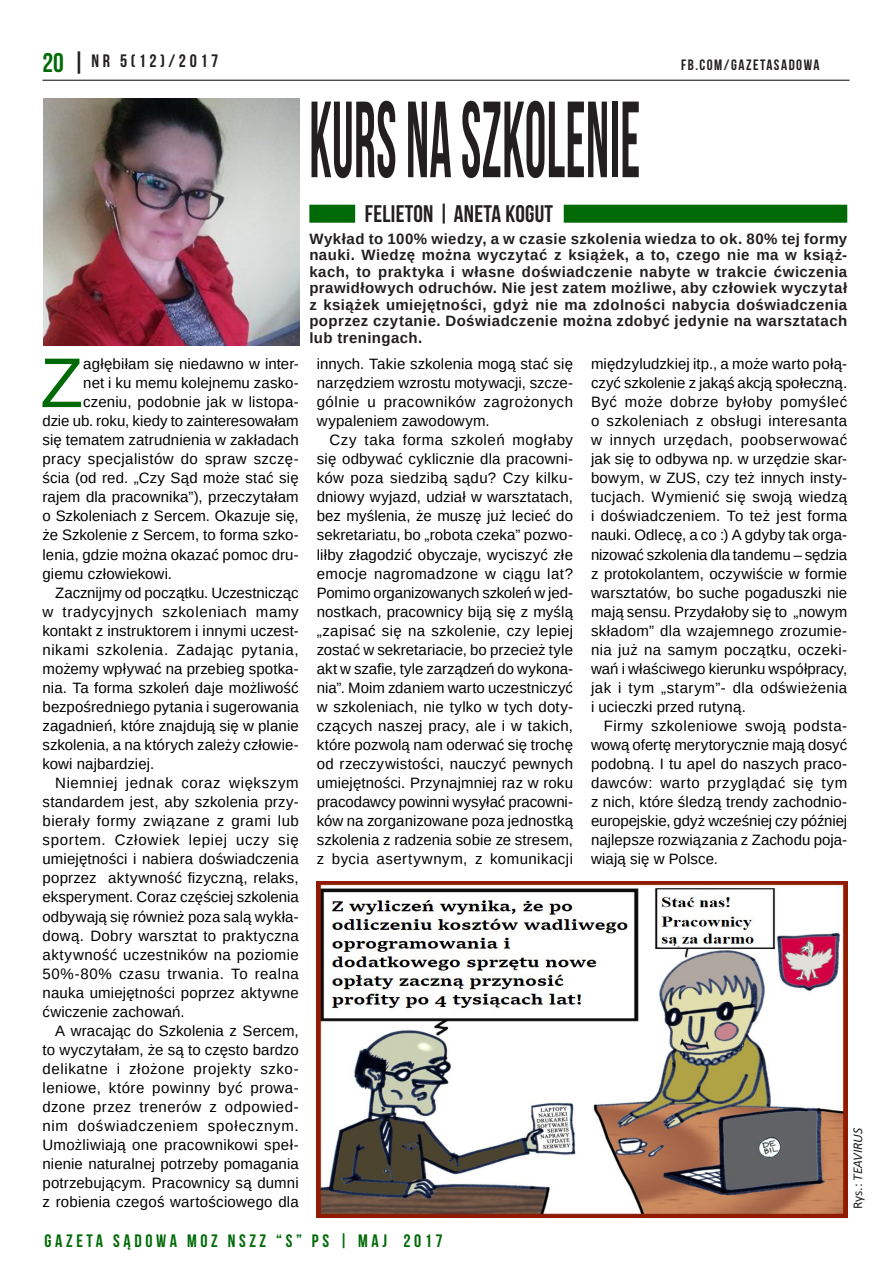
<style>
.page{position:relative;width:893px;height:1263px;background:#fff}
.page>*{position:absolute;margin:0;border:0;box-sizing:border-box;transform-origin:0 0}
.t1{font:700 108px "Bebas Neue";letter-spacing:.01em;color:#231f20;scale:.5 1}
.t2{font:70.35px "Arimo";color:#006a07}
.t3{font:700 24px "Bebas Neue";color:#231f20}
.t4{font:700 18px "Bebas Neue";letter-spacing:.2em;color:#006a07}
.t5{font:700 18px "Bebas Neue";letter-spacing:.2em;color:#231f20}
.t6{font:15px/19px "Arimo";letter-spacing:.01em;color:#000;text-align:justify}
.t7{font:700 15px/16.5px "Arimo";letter-spacing:.025em;color:#231f20;text-align:justify}
.t8{font:15px "Arimo";letter-spacing:.035em;color:#000}
.t9{font:15px "Arimo";letter-spacing:.03em;color:#000}
.t10{font:15px "Arimo";letter-spacing:.045em;color:#000}
.t11{font:15px "Arimo";letter-spacing:.05em;color:#000}
.t12{font:15px "Arimo";letter-spacing:.04em;color:#000}
.t13{font:700 15px "Bebas Neue";letter-spacing:.1em;color:#231f20}
.t14{font:italic 13.5px "Calibri";color:#231f20}
.s1{font-size:27px;color:#006a07}
.s2{font-size:27px}
.s3{font-style:normal}
</style>
<div class="page">
<hr style="left:43px;top:80px;width:806px;height:1px;background:#231f20">
<div style="left:309px;top:205px;width:46px;height:18px;background:#006a07"></div>
<div style="left:564px;top:205px;width:283px;height:18px;background:#006a07"></div>
<img style="left:44px;top:99px;width:255px;height:246px">
<img style="left:317px;top:881px;width:530px;height:336px">
<p class="t5" style="left:43px;top:51px;width:177px"><span class="s1">20</span> <span class="s2">|</span> NR 5(12)/2017</p>
<p class="t13" style="left:681px;top:57px;width:140px">FB.COM/GAZETASADOWA</p>
<h2 class="t2" style="left:40px;top:338px;width:45px">Z</h2>
<p class="t6" style="left:83px;top:354px;width:217px">agłębiłam się niedawno w inter-</p>
<p class="t6" style="left:83px;top:373px;width:217px">net i ku memu kolejnemu zasko-</p>
<p class="t6" style="left:83px;top:392px;width:217px">czeniu, podobnie jak w listopa-</p>
<p class="t6" style="left:43px;top:411px;width:258px">dzie ub. roku, kiedy to zainteresowałam</p>
<p class="t6" style="left:43px;top:431px;width:258px">się tematem zatrudnienia w zakładach</p>
<p class="t9" style="left:43px;top:449px;width:258px">pracy specjalistów do spraw szczę-</p>
<p class="t6" style="left:43px;top:469px;width:258px">ścia (od red. „Czy Sąd może stać się</p>
<p class="t6" style="left:43px;top:488px;width:258px">rajem dla pracownika”), przeczytałam</p>
<p class="t6" style="left:43px;top:507px;width:258px">o Szkoleniach z Sercem. Okazuje się,</p>
<p class="t6" style="left:43px;top:526px;width:258px">że Szkolenie z Sercem, to forma szko-</p>
<p class="t6" style="left:43px;top:545px;width:258px">lenia, gdzie można okazać pomoc dru-</p>
<p class="t6" style="left:43px;top:564px;width:131px">giemu człowiekowi.</p>
<p class="t6" style="left:55px;top:583px;width:245px">Zacznijmy od początku. Uczestnicząc</p>
<p class="t10" style="left:43px;top:602px;width:258px">w tradycyjnych szkoleniach mamy</p>
<p class="t6" style="left:43px;top:621px;width:258px">kontakt z instruktorem i innymi uczest-</p>
<p class="t8" style="left:43px;top:640px;width:258px">nikami szkolenia. Zadając pytania,</p>
<p class="t6" style="left:43px;top:659px;width:258px">możemy wpływać na przebieg spotka-</p>
<p class="t6" style="left:43px;top:678px;width:258px">nia. Ta forma szkoleń daje możliwość</p>
<p class="t6" style="left:43px;top:697px;width:258px">bezpośredniego pytania i sugerowania</p>
<p class="t6" style="left:43px;top:716px;width:258px">zagadnień, które znajdują się w planie</p>
<p class="t6" style="left:43px;top:735px;width:258px">szkolenia, a na których zależy człowie-</p>
<p class="t6" style="left:43px;top:754px;width:113px">kowi najbardziej.</p>
<p class="t12" style="left:55px;top:773px;width:245px">Niemniej jednak coraz większym</p>
<p class="t6" style="left:43px;top:792px;width:258px">standardem jest, aby szkolenia przy-</p>
<p class="t9" style="left:43px;top:811px;width:258px">bierały formy związane z grami lub</p>
<p class="t10" style="left:43px;top:830px;width:258px">sportem. Człowiek lepiej uczy się</p>
<p class="t6" style="left:43px;top:850px;width:258px">umiejętności i nabiera doświadczenia</p>
<p class="t6" style="left:43px;top:869px;width:258px">poprzez aktywność fizyczną, relaks,</p>
<p class="t6" style="left:43px;top:888px;width:258px">eksperyment. Coraz częściej szkolenia</p>
<p class="t6" style="left:43px;top:907px;width:258px">odbywają się również poza salą wykła-</p>
<p class="t6" style="left:43px;top:926px;width:258px">dową. Dobry warsztat to praktyczna</p>
<p class="t6" style="left:43px;top:945px;width:258px">aktywność uczestników na poziomie</p>
<p class="t9" style="left:43px;top:964px;width:258px">50%-80% czasu trwania. To realna</p>
<p class="t6" style="left:43px;top:983px;width:258px">nauka umiejętności poprzez aktywne</p>
<p class="t6" style="left:43px;top:1002px;width:144px">ćwiczenie zachowań.</p>
<p class="t6" style="left:55px;top:1021px;width:245px">A wracając do Szkolenia z Sercem,</p>
<p class="t6" style="left:43px;top:1040px;width:258px">to wyczytałam, że są to często bardzo</p>
<p class="t10" style="left:43px;top:1059px;width:258px">delikatne i złożone projekty szko-</p>
<p class="t8" style="left:43px;top:1078px;width:258px">leniowe, które powinny być prowa-</p>
<p class="t8" style="left:43px;top:1097px;width:258px">dzone przez trenerów z odpowied-</p>
<p class="t11" style="left:43px;top:1116px;width:258px">nim doświadczeniem społecznym.</p>
<p class="t6" style="left:43px;top:1135px;width:258px">Umożliwiają one pracownikowi speł-</p>
<p class="t6" style="left:43px;top:1154px;width:258px">nienie naturalnej potrzeby pomagania</p>
<p class="t6" style="left:43px;top:1173px;width:258px">potrzebującym. Pracownicy są dumni</p>
<p class="t6" style="left:43px;top:1193px;width:258px">z robienia czegoś wartościowego dla</p>
<h1 class="t1" style="left:309px;top:81px;width:663px">KURS NA SZKOLENIE</h1>
<h3 class="t3" style="left:365px;top:201px;width:41px">FELIETON</h3>
<h3 class="t3" style="left:438px;top:201px;width:27px">| ANETA</h3>
<h3 class="t3" style="left:505px;top:201px;width:11px">KOGUT</h3>
<p class="t7" style="left:309px;top:230px;width:539px">Wykład to 100% wiedzy, a w czasie szkolenia wiedza to ok. 80% tej formy nauki. Wiedzę można wyczytać z książek, a to, czego nie ma w książ&shy;kach, to praktyka i własne doświadczenie nabyte w trakcie ćwiczenia prawidłowych odruchów. Nie jest zatem możliwe, aby człowiek wyczytał z książek umiejętności, gdyż nie ma zdolności nabycia doświadczenia poprzez czytanie. Doświadczenie można zdobyć jedynie na warsztatach lub treningach.</p>
<p class="t6" style="left:317px;top:354px;width:258px">innych. Takie szkolenia mogą stać się narzędziem wzrostu motywacji, szcze&shy;gólnie u pracowników zagrożonych wypaleniem zawodowym.</p>
<p class="t6" style="left:317px;top:431px;width:258px;text-indent:13px">Czy taka forma szkoleń mogłaby się odbywać cyklicznie dla pracowni&shy;ków poza siedzibą sądu? Czy kilku&shy;dniowy wyjazd, udział w warsztatach, bez myślenia, że muszę już lecieć do sekretariatu, bo „robota czeka” pozwo&shy;liłby złagodzić obyczaje, wyciszyć złe emocje nagromadzone w ciągu lat?<br>Pomimo organizowanych szkoleń w jed&shy;nostkach, pracownicy biją się z myślą „zapisać się na szkolenie, czy lepiej zostać w sekretariacie, bo przecież tyle akt w szafie, tyle zarządzeń do wykona&shy;nia”. Moim zdaniem warto uczestniczyć w szkoleniach, nie tylko w tych doty&shy;czących naszej pracy, ale i w takich, które pozwolą nam oderwać się trochę od rzeczywistości, nauczyć pewnych umiejętności. Przynajmniej raz w roku pracodawcy powinni wysyłać pracowni&shy;ków na zorganizowane poza jednostką szkolenia z radzenia sobie ze stresem, z bycia asertywnym, z komunikacji</p>
<p class="t6" style="left:591px;top:354px;width:258px">międzyludzkiej itp., a może warto połą&shy;czyć szkolenie z jakąś akcją społeczną.<br>Być może dobrze byłoby pomyśleć o szkoleniach z obsługi interesanta w innych urzędach, poobserwować jak się to odbywa np. w urzędzie skar&shy;bowym, w ZUS, czy też innych insty&shy;tucjach. Wymienić się swoją wiedzą i doświadczeniem. To też jest forma nauki. Odlecę, a co :) A gdyby tak orga&shy;nizować szkolenia dla tandemu – sędzia z protokolantem, oczywiście w formie warsztatów, bo suche pogaduszki nie mają sensu. Przydałoby się to „nowym składom” dla wzajemnego zrozumie&shy;nia już na samym początku, oczeki&shy;wań i właściwego kierunku współpracy, jak i tym „starym”- dla odświeżenia i ucieczki przed rutyną.</p>
<p class="t6" style="left:591px;top:716px;width:258px;text-indent:13px">Firmy szkoleniowe swoją podsta&shy;wową ofertę merytorycznie mają dosyć podobną. I tu apel do naszych praco&shy;dawców: warto przyglądać się tym z nich, które śledzą trendy zachodnio&shy;europejskie, gdyż wcześniej czy później najlepsze rozwiązania z Zachodu poja&shy;wiają się w Polsce.</p>
<p class="t14" style="left:848px;top:1209px;width:83px;rotate:-90deg"><span class="s3">Rys.:</span> TEAVIRUS</p>
<p class="t4" style="left:45px;top:1231px;width:400px">GAZETA SĄDOWA MOZ NSZZ “S” PS | MAJ 2017</p>
</div>
